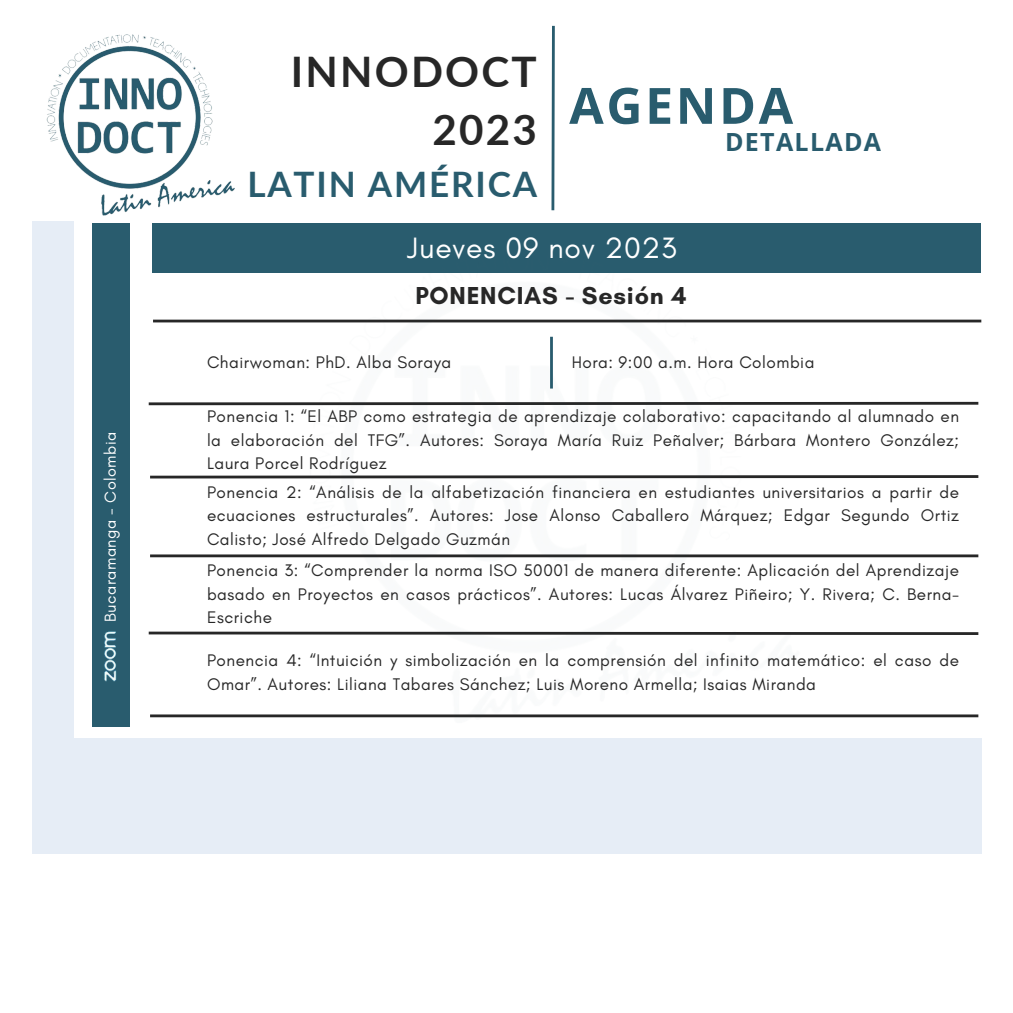
<style>
.page{position:relative;width:1013px;height:1013px;background:#fff}
.page>*{position:absolute;margin:0;border:0;box-sizing:border-box;transform-origin:0 0}
.t1{font:700 50px "Open Sans";letter-spacing:.05em;color:#295c6e}
.t2{font:700 42.12px/58.2px "Lato";letter-spacing:.05em;color:#272727;text-align:right}
.t3{font:700 35.12px "Lato";letter-spacing:.05em;color:#295c6e}
.t4{font:30px "Glacial Indifference";letter-spacing:.03em;color:#fff}
.t5{font:700 25px "Glacial Indifference";letter-spacing:.03em;color:#272727}
.t6{font:700 25px "Open Sans";letter-spacing:.055em;color:#295c6e}
.t7{font:17.12px/23.5px "Glacial Indifference";letter-spacing:.03em;color:#272727;text-align:justify}
.t8{font:16.12px "Glacial Indifference";letter-spacing:.03em;color:#fff}
</style>
<div class="page">
<div style="left:32px;top:221px;width:41px;height:517px;background:#e6edf6"></div>
<div style="left:152px;top:223px;width:829px;height:49px;background:#295c6e"></div>
<hr style="left:153px;top:319px;width:828px;height:3px;background:#272727">
<hr style="left:150px;top:554px;width:828px;height:3px;background:#272727">
<svg style="left:150px;top:475px;width:829px;height:4px"></svg>
<svg style="left:148px;top:401px;width:831px;height:5px"></svg>
<hr style="left:150px;top:714px;width:828px;height:3px;background:#272727">
<svg style="left:551px;top:25px;width:4px;height:186px"></svg>
<svg style="left:148px;top:631px;width:831px;height:4px"></svg>
<img style="left:46px;top:34px;width:189px;height:182px">
<div style="left:92px;top:223px;width:38px;height:503px;background:#295c6e"></div>
<img style="left:104px;top:631px;width:13px;height:51px">
<img style="left:268px;top:272px;width:548px;height:446px">
<div style="left:32px;top:738px;width:949px;height:115px;background:#e6edf6"></div>
<hr style="left:550px;top:337px;width:3px;height:51px;background:#295c6e">
<p class="t8" style="left:100px;top:622px;width:192px;rotate:-90deg">Bucaramanga - Colombia</p>
<p class="t2" style="left:291px;top:41px;width:247px">INNODOCT<br>2023</p>
<p class="t3" style="left:247px;top:162px;width:291px">LATIN AMÉRICA</p>
<p class="t1" style="left:569px;top:70px;width:225px">AGENDA</p>
<p class="t6" style="left:725px;top:124px;width:157px">DETALLADA</p>
<p class="t4" style="left:407px;top:229px;width:271px">Jueves 09 nov 2023</p>
<p class="t5" style="left:415px;top:280px;width:272px">PONENCIAS - Sesión 4</p>
<p class="t7" style="left:207px;top:350px;width:246px">Chairwoman: PhD. Alba Soraya</p>
<p class="t7" style="left:207px;top:404px;width:753px">Ponencia 1: “El ABP como estrategia de aprendizaje colaborativo: capacitando al alumnado en la elaboración del TFG”. Autores: Soraya María Ruiz Peñalver; Bárbara Montero González; Laura Porcel Rodríguez</p>
<p class="t7" style="left:571px;top:350px;width:244px">Hora: 9:00 a.m. Hora Colombia</p>
<p class="t7" style="left:207px;top:480px;width:753px">Ponencia 2: “Análisis de la alfabetización financiera en estudiantes universitarios a partir de ecuaciones estructurales”. Autores: Jose Alonso Caballero Márquez; Edgar Segundo Ortiz Calisto; José Alfredo Delgado Guzmán</p>
<p class="t7" style="left:207px;top:558px;width:753px">Ponencia 3: “Comprender la norma ISO 50001 de manera diferente: Aplicación del Aprendizaje basado en Proyectos en casos prácticos”. Autores: Lucas Álvarez Piñeiro; Y. Rivera; C. Berna-Escriche</p>
<p class="t7" style="left:207px;top:648px;width:753px">Ponencia 4: “Intuición y simbolización en la comprensión del infinito matemático: el caso de<br>Omar”. Autores: Liliana Tabares Sánchez; Luis Moreno Armella; Isaias Miranda</p>
</div>
